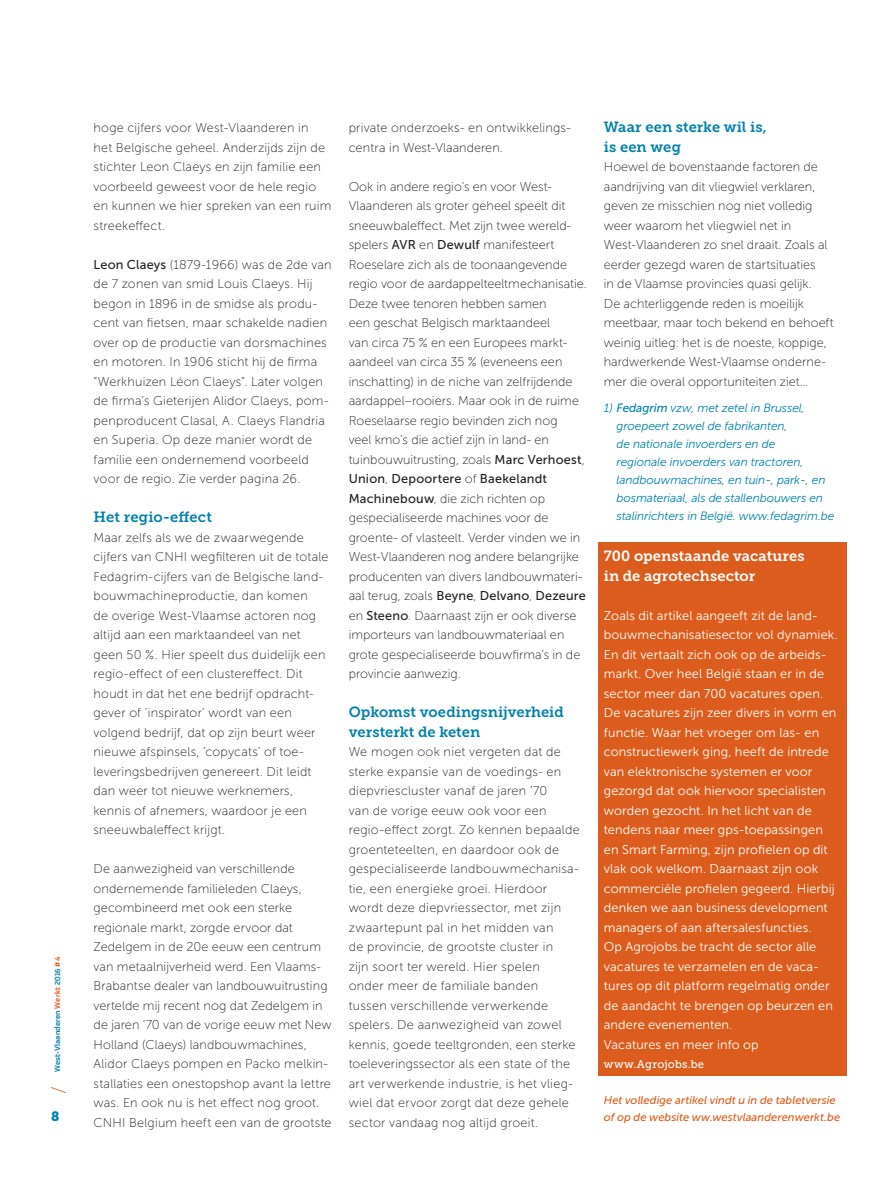
<style>
.page{position:relative;width:893px;height:1191px;background:#fff}
.page>*{position:absolute;margin:0;border:0;box-sizing:border-box;transform-origin:0 0}
.t1{font:100 21px "Prometo";color:#db5c1c}
.titel3{font:14.7px/19.5px "Museo Slab 700";color:#0081ad}
.ArceringTitel{font:14.7px/19.5px "Museo Slab 700";letter-spacing:.005em;color:#fff}
.t2{font:13.5px "Museo Slab 900";color:#0081ad}
.Body{font:12.75px/19.5px "Museo Sans 100";letter-spacing:.01em;color:#231f20}
.ArceringBody{font:12.75px/19.5px "Museo Sans 300";letter-spacing:.01em;color:#fff}
.Voetnoot{font:italic 12px/18px "Museo Sans 300";letter-spacing:-.01em;color:#0081ad}
.volledige_versie{font:italic 11.25px/16.5px "Museo Sans 500";color:#db5c1c}
.Arceringwebsite{font:11.25px "Museo Slab 500";letter-spacing:.015em;color:#fff}
.t3{font:500 7.5px "Prometo";letter-spacing:.02em;color:#0081ad}
.s1{color:#db5c1c}
.s2{font-family:"Museo Sans 500"}
</style>
<div class="page">
<div style="left:599px;top:541px;width:248px;height:48px;background:#db5c1c"></div>
<div style="left:599px;top:580px;width:248px;height:29px;background:#db5c1c"></div>
<div style="left:599px;top:601px;width:248px;height:436px;background:#db5c1c"></div>
<div style="left:599px;top:1030px;width:248px;height:27px;background:#db5c1c"></div>
<div style="left:599px;top:1051px;width:248px;height:25px;background:#db5c1c"></div>
<p class="t3" style="left:53px;top:1072px;width:116px;rotate:-90deg">West-Vlaanderen <span class="s1">Werkt</span> 2016 <span class="s1">#4</span></p>
<h1 class="t1" style="left:46px;top:1094px;width:9px;rotate:-90deg">/</h1>
<p class="t2" style="left:51px;top:1108px;width:10px">8</p>
<p class="Body" style="left:94px;top:118px;width:239px">hoge cijfers voor West-Vlaanderen in<br>het Belgische geheel. Anderzijds zijn de stichter Leon Claeys en zijn familie een voorbeeld geweest voor de hele regio en kunnen we hier spreken van een ruim streekeffect.</p>
<p class="Body" style="left:94px;top:255px;width:240px"><span class="s2">Leon Claeys</span> (1879-1966) was de 2de van de 7 zonen van smid Louis Claeys. Hij begon in 1896 in de smidse als produ&shy;cent van fietsen, maar schakelde nadien over op de productie van dorsmachines en motoren. In 1906 sticht hij de firma “Werkhuizen Léon Claeys”. Later volgen de firma’s Gieterijen Alidor Claeys, pom&shy;penproducent Clasal, A. Claeys Flandria en Superia. Op deze manier wordt de familie een ondernemend voorbeeld voor de regio. Zie verder pagina 26.</p>
<p class="titel3" style="left:94px;top:507px;width:120px">Het regio-effect</p>
<p class="Body" style="left:94px;top:528px;width:236px">Maar zelfs als we de zwaarwegende cijfers van CNHI wegfilteren uit de totale Fedagrim-cijfers van de Belgische land&shy;bouwmachineproductie, dan komen<br>de overige West-Vlaamse actoren nog altijd aan een marktaandeel van net geen 50 %. Hier speelt dus duidelijk een regio-effect of een clustereffect. Dit houdt in dat het ene bedrijf opdracht&shy;gever of ‘inspirator’ wordt van een volgend bedrijf, dat op zijn beurt weer nieuwe afspinsels, ‘copycats’ of toe&shy;leveringsbedrijven genereert. Dit leidt dan weer tot nieuwe werknemers, kennis of afnemers, waardoor je een sneeuwbaleffect krijgt.</p>
<p class="Body" style="left:94px;top:859px;width:240px">De aanwezigheid van verschillende ondernemende familieleden Claeys, gecombineerd met ook een sterke regionale markt, zorgde ervoor dat Zedelgem in de 20e eeuw een centrum van metaalnijverheid werd. Een Vlaams-Brabantse dealer van landbouwuitrusting vertelde mij recent nog dat Zedelgem in de jaren ‘70 van de vorige eeuw met New Holland (Claeys) landbouwmachines, Alidor Claeys pompen en Packo melkin&shy;stallaties een onestopshop avant la lettre was. En ook nu is het effect nog groot.<br>CNHI Belgium heeft een van de grootste</p>
<p class="Body" style="left:349px;top:118px;width:224px">private onderzoeks- en ontwikkelings&shy;centra in West-Vlaanderen.</p>
<p class="Body" style="left:349px;top:177px;width:240px">Ook in andere regio’s en voor West-Vlaanderen als groter geheel speelt dit sneeuwbaleffect. Met zijn twee wereld&shy;spelers <span class="s2">AVR</span> en <span class="s2">Dewulf</span> manifesteert Roeselare zich als de toonaangevende regio voor de aardappelteeltmechanisatie.<br>Deze twee tenoren hebben samen<br>een geschat Belgisch marktaandeel<br>van circa 75 % en een Europees markt&shy;aandeel van circa 35 % (eveneens een inschatting) in de niche van zelfrijdende aardappel–rooiers. Maar ook in de ruime Roeselaarse regio bevinden zich nog<br>veel kmo’s die actief zijn in land- en tuinbouwuitrusting, zoals <span class="s2">Marc Verhoest</span>, <span class="s2">Union</span>, <span class="s2">Depoortere</span> of <span class="s2">Baekelandt Machinebouw</span>, die zich richten op gespecialiseerde machines voor de groente- of vlasteelt. Verder vinden we in West-Vlaanderen nog andere belangrijke producenten van divers landbouwmateri&shy;aal terug, zoals <span class="s2">Beyne</span>, <span class="s2">Delvano</span>, <span class="s2">Dezeure </span>en <span class="s2">Steeno</span>. Daarnaast zijn er ook diverse importeurs van landbouwmateriaal en grote gespecialiseerde bouwfirma’s in de provincie aanwezig.</p>
<p class="titel3" style="left:349px;top:702px;width:217px">Opkomst voedingsnijverheid versterkt de keten</p>
<p class="Body" style="left:349px;top:742px;width:232px">We mogen ook niet vergeten dat de sterke expansie van de voedings- en diepvriescluster vanaf de jaren ’70<br>van de vorige eeuw ook voor een regio-effect zorgt. Zo kennen bepaalde groenteteelten, en daardoor ook de gespecialiseerde landbouwmechanisa&shy;tie, een energieke groei. Hierdoor wordt deze diepvriessector, met zijn zwaartepunt pal in het midden van<br>de provincie, de grootste cluster in<br>zijn soort ter wereld. Hier spelen<br>onder meer de familiale banden<br>tussen verschillende verwerkende spelers. De aanwezigheid van zowel kennis, goede teeltgronden, een sterke toeleveringssector als een state of the art verwerkende industrie, is het vlieg&shy;wiel dat ervoor zorgt dat deze gehele sector vandaag nog altijd groeit.</p>
<p class="titel3" style="left:604px;top:117px;width:165px">Waar een sterke wil is, is een weg</p>
<p class="Body" style="left:604px;top:157px;width:231px">Hoewel de bovenstaande factoren de aandrijving van dit vliegwiel verklaren, geven ze misschien nog niet volledig weer waarom het vliegwiel net in West-Vlaanderen zo snel draait. Zoals al eerder gezegd waren de startsituaties<br>in de Vlaamse provincies quasi gelijk.<br>De achterliggende reden is moeilijk meetbaar, maar toch bekend en behoeft weinig uitleg: het is de noeste, koppige, hardwerkende West-Vlaamse onderne&shy;mer die overal opportuniteiten ziet…</p>
<p class="Voetnoot" style="left:617px;top:399px;width:219px;text-indent:-13px">1) <span class="s2">Fedagrim</span> vzw, met zetel in Brussel, groepeert zowel de fabrikanten,<br>de nationale invoerders en de<br>regionale invoerders van tractoren, landbouwmachines, en tuin-, park-, en bosmateriaal, als de stallenbouwers en stalinrichters in België. www.fedagrim.be</p>
<p class="ArceringTitel" style="left:604px;top:546px;width:202px">700 openstaande vacatures in de agrotechsector</p>
<p class="ArceringBody" style="left:604px;top:605px;width:235px">Zoals dit artikel aangeeft zit de land&shy;bouwmechanisatiesector vol dynamiek.<br>En dit vertaalt zich ook op de arbeids&shy;markt. Over heel België staan er in de sector meer dan 700 vacatures open.<br>De vacatures zijn zeer divers in vorm en functie. Waar het vroeger om las- en constructiewerk ging, heeft de intrede van elektronische systemen er voor gezorgd dat ook hiervoor specialisten worden gezocht. In het licht van de tendens naar meer gps-toepassingen en Smart Farming, zijn profielen op dit vlak ook welkom. Daarnaast zijn ook commerciële profielen gegeerd. Hierbij denken we aan business development managers of aan aftersalesfuncties.<br>Op Agrojobs.be tracht de sector alle vacatures te verzamelen en de vaca&shy;tures op dit platform regelmatig onder de aandacht te brengen op beurzen en andere evenementen.</p>
<p class="ArceringBody" style="left:604px;top:1034px;width:156px">Vacatures en meer info op</p>
<p class="Arceringwebsite" style="left:604px;top:1058px;width:102px">www.Agrojobs.be</p>
<p class="volledige_versie" style="left:604px;top:1092px;width:238px">Het volledige artikel vindt u in de tabletversie of op de website ww.westvlaanderenwerkt.be</p>
</div>
